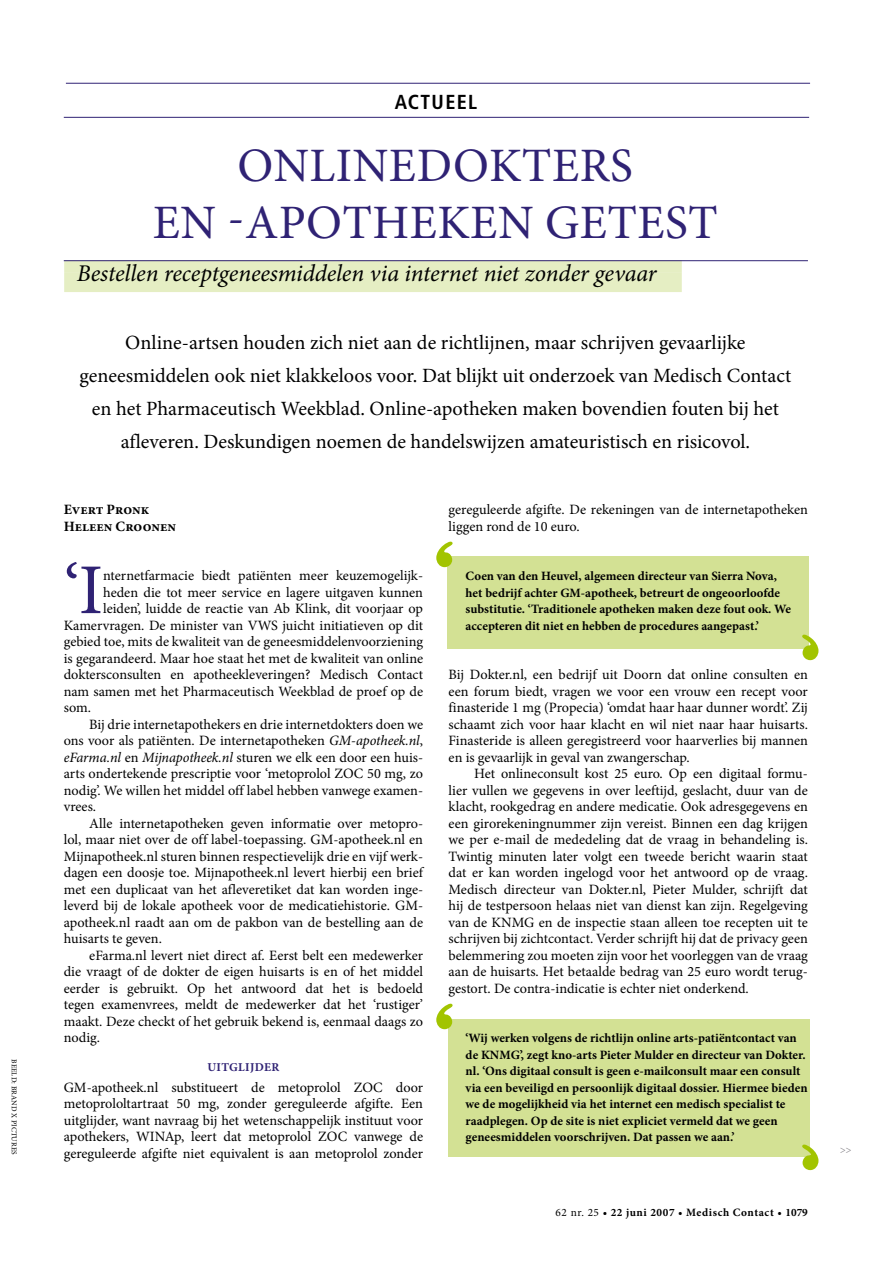
<style>
.page{position:relative;width:893px;height:1263px;background:#fff}
.page>*{position:absolute;margin:0;border:0;box-sizing:border-box;transform-origin:0 0}
.t1{font:72px "Stencil Std";color:#a2c400}
.t2{font:71.55px "Minion Pro";color:#2f2274}
.t3{font:48px/57px "Minion Pro";letter-spacing:.01em;color:#2f2274;text-align:center}
.t4{font:italic 24px "Minion Pro";letter-spacing:-.005em;color:#000}
.t5{font:20.25px/33px "Minion Pro";letter-spacing:-.005em;color:#000;text-align:center}
.t6{font:700 condensed 20.25px "Frutiger";letter-spacing:.065em;color:#000}
.t7{font:14.25px/16.5px "Minion Pro";color:#000;text-align:justify}
.t8{font:700 14.25px/16.5px "Minion Pro";color:#000}
.t9{font:700 12.75px/16.5px "Minion Pro";color:#000}
.t10{font:700 12px "Minion Pro";letter-spacing:.03em;color:#2f2274}
.t11{font:700 11.25px "Minion Pro";letter-spacing:.05em;color:#000}
.t12{font:7.5px "Minion Pro";letter-spacing:.01em;color:#000}
.s1{font-style:italic}
.s2{font-weight:400}
</style>
<div class="page">
<div style="left:448px;top:556px;width:361px;height:92px;background:#d3e194"></div>
<div style="left:449px;top:1019px;width:361px;height:138px;background:#d3e194"></div>
<div style="left:64px;top:260px;width:618px;height:12px;background:#e5eec3"></div>
<div style="left:64px;top:272px;width:618px;height:20px;background:#e5eec3"></div>
<hr style="left:64px;top:260px;width:744px;height:1px;background:#2f2274">
<hr style="left:66px;top:83px;width:744px;height:1px;background:#2f2274">
<hr style="left:64px;top:117px;width:745px;height:1px;background:#2f2274">
<p class="t12" style="left:19px;top:1059px;width:97px;rotate:90deg">Beeld: Brand X pictures</p>
<h3 class="t6" style="left:395px;top:90px;width:84px">ACTUEEL</h3>
<h3 class="t3" style="left:153px;top:137px;width:566px">onlinedokters<br>en -apotheken getest</h3>
<h3 class="t4" style="left:77px;top:257px;width:581px">Bestellen receptgeneesmiddelen via internet niet zonder gevaar</h3>
<p class="t5" style="left:79px;top:326px;width:713px">Online-artsen houden zich niet aan de richtlijnen, maar schrijven gevaarlijke geneesmiddelen ook niet klakkeloos voor. Dat blijkt uit onderzoek van Medisch Contact en het Pharmaceutisch Weekblad. Online-apotheken maken bovendien fouten bij het afleveren. Deskundigen noemen de handelswijzen amateuristisch en risicovol.</p>
<p class="t8" style="left:64px;top:501px;width:114px">Evert Pronk<br>Heleen Croonen</p>
<h2 class="t2" style="left:64px;top:542px;width:35px">‘I</h2>
<p class="t7" style="left:103px;top:567px;width:321px">nternetfarmacie biedt patiënten meer keuzemogelijk-</p>
<p class="t7" style="left:103px;top:584px;width:321px">heden die tot meer service en lagere uitgaven kunnen</p>
<p class="t7" style="left:103px;top:600px;width:321px">leiden’, luidde de reactie van Ab Klink, dit voorjaar op</p>
<p class="t7" style="left:64px;top:617px;width:361px">Kamervragen. De minister van VWS juicht initiatieven op dit</p>
<p class="t7" style="left:64px;top:633px;width:361px">gebied toe, mits de kwaliteit van de geneesmiddelenvoorziening</p>
<p class="t7" style="left:64px;top:650px;width:361px">is gegarandeerd. Maar hoe staat het met de kwaliteit van online</p>
<p class="t7" style="left:64px;top:666px;width:361px">doktersconsulten en apotheekleveringen? Medisch Contact</p>
<p class="t7" style="left:64px;top:683px;width:361px">nam samen met het Pharmaceutisch Weekblad de proef op de</p>
<p class="t7" style="left:64px;top:699px;width:29px">som.</p>
<p class="t7" style="left:89px;top:716px;width:335px">Bij drie internetapothekers en drie internetdokters doen we</p>
<p class="t7" style="left:64px;top:732px;width:361px">ons voor als patiënten. De internetapotheken <span class="s1">GM-apotheek.nl</span>,</p>
<p class="t7" style="left:64px;top:749px;width:361px"><span class="s1">eFarma.nl</span> en <span class="s1">Mijnapotheek.nl</span> sturen we elk een door een huis-</p>
<p class="t7" style="left:64px;top:765px;width:361px">arts ondertekende prescriptie voor ‘metoprolol ZOC 50 mg, zo</p>
<p class="t7" style="left:64px;top:782px;width:361px">nodig’. We willen het middel off label hebben vanwege examen-</p>
<p class="t7" style="left:64px;top:798px;width:34px">vrees.</p>
<p class="t7" style="left:89px;top:815px;width:335px">Alle internetapotheken geven informatie over metopro-</p>
<p class="t7" style="left:64px;top:831px;width:361px">lol, maar niet over de off label-toepassing. GM-apotheek.nl en</p>
<p class="t7" style="left:64px;top:848px;width:361px">Mijnapotheek.nl sturen binnen respectievelijk drie en vijf werk-</p>
<p class="t7" style="left:64px;top:864px;width:361px">dagen een doosje toe. Mijnapotheek.nl levert hierbij een brief</p>
<p class="t7" style="left:64px;top:881px;width:361px">met een duplicaat van het afleveretiket dat kan worden inge-</p>
<p class="t7" style="left:64px;top:897px;width:361px">leverd bij de lokale apotheek voor de medicatiehistorie. GM-</p>
<p class="t7" style="left:64px;top:914px;width:361px">apotheek.nl raadt aan om de pakbon van de bestelling aan de</p>
<p class="t7" style="left:64px;top:930px;width:100px">huisarts te geven.</p>
<p class="t7" style="left:89px;top:947px;width:335px">eFarma.nl levert niet direct af. Eerst belt een medewerker</p>
<p class="t7" style="left:64px;top:963px;width:361px">die vraagt of de dokter de eigen huisarts is en of het middel</p>
<p class="t7" style="left:64px;top:980px;width:361px">eerder is gebruikt. Op het antwoord dat het is bedoeld</p>
<p class="t7" style="left:64px;top:996px;width:361px">tegen examenvrees, meldt de medewerker dat het ‘rustiger’</p>
<p class="t7" style="left:64px;top:1013px;width:361px">maakt. Deze checkt of het gebruik bekend is, eenmaal daags zo</p>
<p class="t7" style="left:64px;top:1029px;width:38px">nodig.</p>
<p class="t10" style="left:207px;top:1058px;width:73px">Uitglijder</p>
<p class="t7" style="left:64px;top:1079px;width:361px">GM-apotheek.nl substitueert de metoprolol ZOC door metoprololtartraat 50 mg, zonder gereguleerde afgifte. Een uitglijder, want navraag bij het wetenschappelijk instituut voor apothekers, WINAp, leert dat metoprolol ZOC vanwege de gereguleerde afgifte niet equivalent is aan metoprolol zonder</p>
<p class="t7" style="left:449px;top:501px;width:361px">gereguleerde afgifte. De rekeningen van de internetapotheken liggen rond de 10 euro.</p>
<p class="t9" style="left:466px;top:568px;width:327px">Coen van den Heuvel, algemeen directeur van Sierra Nova, het bedrijf achter GM-apotheek, betreurt de ongeoorloofde substitutie. ‘Traditionele apotheken maken deze fout ook. We accepteren dit niet en hebben de procedures aangepast.’</p>
<p class="t7" style="left:449px;top:666px;width:361px">Bij Dokter.nl, een bedrijf uit Doorn dat online consulten en een forum biedt, vragen we voor een vrouw een recept voor finasteride 1 mg (Propecia) ‘omdat haar haar dunner wordt’. Zij schaamt zich voor haar klacht en wil niet naar haar huisarts.<br>Finasteride is alleen geregistreerd voor haarverlies bij mannen en is gevaarlijk in geval van zwangerschap.</p>
<p class="t7" style="left:449px;top:765px;width:361px;text-indent:26px">Het onlineconsult kost 25 euro. Op een digitaal formu&shy;lier vullen we gegevens in over leeftijd, geslacht, duur van de klacht, rookgedrag en andere medicatie. Ook adresgegevens en een girorekeningnummer zijn vereist. Binnen een dag krijgen we per e-mail de mededeling dat de vraag in behandeling is.<br>Twintig minuten later volgt een tweede bericht waarin staat dat er kan worden ingelogd voor het antwoord op de vraag.<br>Medisch directeur van Dokter.nl, Pieter Mulder, schrijft dat hij de testpersoon helaas niet van dienst kan zijn. Regelgeving van de KNMG en de inspectie staan alleen toe recepten uit te schrijven bij zichtcontact. Verder schrijft hij dat de privacy geen belemmering zou moeten zijn voor het voorleggen van de vraag aan de huisarts. Het betaalde bedrag van 25 euro wordt terug&shy;gestort. De contra-indicatie is echter niet onderkend.</p>
<p class="t9" style="left:466px;top:1030px;width:343px">‘Wij werken volgens de richtlijn online arts-patiëntcontact van de KNMG’, zegt kno-arts Pieter Mulder en directeur van Dokter. nl. ‘Ons digitaal consult is geen e-mailconsult maar een consult via een beveiligd en persoonlijk digitaal dossier. Hiermee bieden we de mogelijkheid via het internet een medisch specialist te raadplegen. Op de site is niet expliciet vermeld dat we geen geneesmiddelen voorschrijven. Dat passen we aan.’</p>
<h1 class="t1" style="left:431px;top:523px;width:28px">‘</h1>
<h1 class="t1" style="left:431px;top:985px;width:28px">‘</h1>
<p class="t11" style="left:556px;top:1204px;width:254px"><span class="s2">62 nr. 25</span> • 22 juni 2007 • Medisch Contact • 1079</p>
</div>
